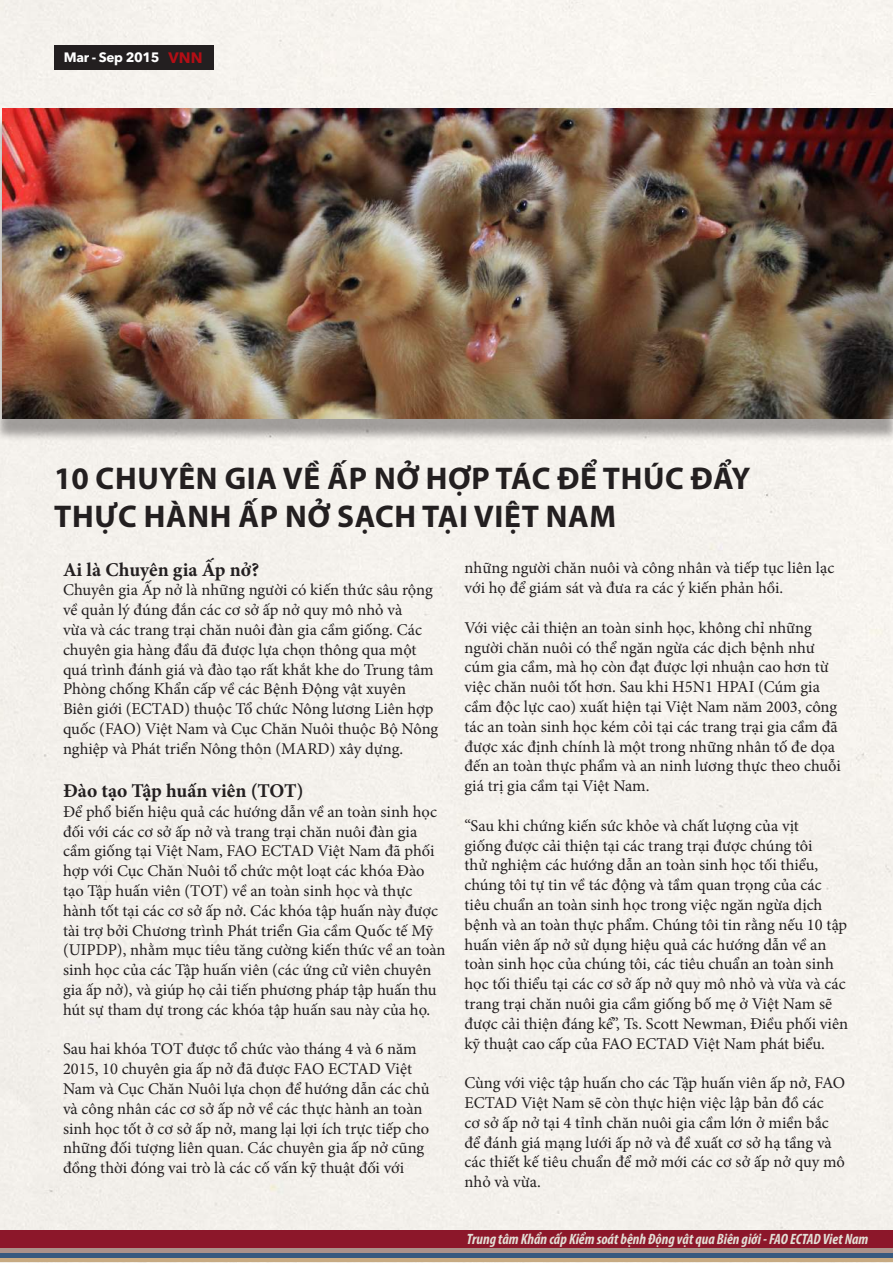
<style>
.page{position:relative;width:893px;height:1263px;background:#f4f1ec}
.page>*{position:absolute;margin:0;border:0;box-sizing:border-box;transform-origin:0 0}
.t1{font:700 31.5px/37.8px "Myriad Pro";letter-spacing:.02em;color:#231f20}
.t2{font:700 19.5px "Minion Pro";color:#231f20}
.t3{font:16.5px/19.8px "Minion Pro";color:#231f20}
.t4{font:italic 700 condensed 15px "Myriad Pro";color:#e3dfd6}
.t5{font:700 13.5px "Avenir Next LT Pro";letter-spacing:-.025em;color:#fff}
.s1{font-size:15px;color:#b30e15}
</style>
<div class="page">
<div style="left:0;top:115px;width:893px;height:327px;background:#231f20;opacity:.4"></div>
<img style="left:2px;top:108px;width:891px;height:311px">
<div style="left:54px;top:45px;width:160px;height:24px;background:#231f20"></div>
<div style="left:0;top:1230px;width:893px;height:18px;background:#8c172a"></div>
<div style="left:0;top:1248px;width:893px;height:5px;background:#aa918a"></div>
<div style="left:0;top:1257px;width:893px;height:5px;background:#c7aa82"></div>
<hr style="left:0;top:1253px;width:893px;height:4px;background:#36597f">
<p class="t5" style="left:64px;top:49px;width:140px">Mar - Sep 2015 <span class="s1">VNN</span></p>
<h1 class="t1" style="left:54px;top:458px;width:698px">10 CHUYÊN GIA VỀ ẤP NỞ HỢP TÁC ĐỂ THÚC ĐẨY<br>THỰC HÀNH ẤP NỞ SẠCH TẠI VIỆT NAM</h1>
<p class="t2" style="left:63px;top:556px;width:198px">Ai là Chuyên gia Ấp nở?</p>
<p class="t3" style="left:63px;top:580px;width:377px">Chuyên gia Ấp nở là những người có kiến thức sâu rộng về quản lý đúng đắn các cơ sở ấp nở quy mô nhỏ và<br>vừa và các trang trại chăn nuôi đàn gia cầm giống. Các chuyên gia hàng đầu đã được lựa chọn thông qua một quá trình đánh giá và đào tạo rất khắt khe do Trung tâm Phòng chống Khẩn cấp về các Bệnh Động vật xuyên Biên giới (ECTAD) thuộc Tổ chức Nông lương Liên hợp quốc (FAO) Việt Nam và Cục Chăn Nuôi thuộc Bộ Nông nghiệp và Phát triển Nông thôn (MARD) xây dựng.</p>
<p class="t2" style="left:63px;top:777px;width:242px">Đào tạo Tập huấn viên (TOT)</p>
<p class="t3" style="left:63px;top:802px;width:384px">Để phổ biến hiệu quả các hướng dẫn về an toàn sinh học đối với các cơ sở ấp nở và trang trại chăn nuôi đàn gia cầm giống tại Việt Nam, FAO ECTAD Việt Nam đã phối hợp với Cục Chăn Nuôi tổ chức một loạt các khóa Đào tạo Tập huấn viên (TOT) về an toàn sinh học và thực hành tốt tại các cơ sở ấp nở. Các khóa tập huấn này được tài trợ bởi Chương trình Phát triển Gia cầm Quốc tế Mỹ (UIPDP), nhằm mục tiêu tăng cường kiến thức về an toàn sinh học của các Tập huấn viên (các ứng cử viên chuyên gia ấp nở), và giúp họ cải tiến phương pháp tập huấn thu hút sự tham dự trong các khóa tập huấn sau này của họ.</p>
<p class="t3" style="left:63px;top:1039px;width:368px">Sau hai khóa TOT được tổ chức vào tháng 4 và 6 năm 2015, 10 chuyên gia ấp nở đã được FAO ECTAD Việt Nam và Cục Chăn Nuôi lựa chọn để hướng dẫn các chủ và công nhân các cơ sở ấp nở về các thực hành an toàn sinh học tốt ở cơ sở ấp nở, mang lại lợi ích trực tiếp cho những đối tượng liên quan. Các chuyên gia ấp nở cũng đồng thời đóng vai trò là các cố vấn kỹ thuật đối với</p>
<p class="t3" style="left:464px;top:558px;width:371px">những người chăn nuôi và công nhân và tiếp tục liên lạc với họ để giám sát và đưa ra các ý kiến phản hồi.</p>
<p class="t3" style="left:464px;top:618px;width:378px">Với việc cải thiện an toàn sinh học, không chỉ những người chăn nuôi có thể ngăn ngừa các dịch bệnh như cúm gia cầm, mà họ còn đạt được lợi nhuận cao hơn từ việc chăn nuôi tốt hơn. Sau khi H5N1 HPAI (Cúm gia cầm độc lực cao) xuất hiện tại Việt Nam năm 2003, công tác an toàn sinh học kém cỏi tại các trang trại gia cầm đã được xác định chính là một trong những nhân tố đe dọa đến an toàn thực phẩm và an ninh lương thực theo chuỗi giá trị gia cầm tại Việt Nam.</p>
<p class="t3" style="left:464px;top:816px;width:385px">“Sau khi chứng kiến sức khỏe và chất lượng của vịt<br>giống được cải thiện tại các trang trại được chúng tôi<br>thử nghiệm các hướng dẫn an toàn sinh học tối thiểu, chúng tôi tự tin về tác động và tầm quan trọng của các tiêu chuẩn an toàn sinh học trong việc ngăn ngừa dịch bệnh và an toàn thực phẩm. Chúng tôi tin rằng nếu 10 tập huấn viên ấp nở sử dụng hiệu quả các hướng dẫn về an toàn sinh học của chúng tôi, các tiêu chuẩn an toàn sinh học tối thiểu tại các cơ sở ấp nở quy mô nhỏ và vừa và các trang trại chăn nuôi gia cầm giống bố mẹ ở Việt Nam sẽ được cải thiện đáng kể”, Ts. Scott Newman, Điều phối viên kỹ thuật cao cấp của FAO ECTAD Việt Nam phát biểu.</p>
<p class="t3" style="left:464px;top:1073px;width:382px">Cùng với việc tập huấn cho các Tập huấn viên ấp nở, FAO ECTAD Việt Nam sẽ còn thực hiện việc lập bản đồ các<br>cơ sở ấp nở tại 4 tỉnh chăn nuôi gia cầm lớn ở miền bắc để đánh giá mạng lưới ấp nở và đề xuất cơ sở hạ tầng và các thiết kế tiêu chuẩn để mở mới các cơ sở ấp nở quy mô nhỏ và vừa.</p>
<p class="t4" style="left:466px;top:1229px;width:403px">Trung tâm Khẩn cấp Kiểm soát bệnh Động vật qua Biên giới - FAO ECTAD Viet Nam</p>
</div>
